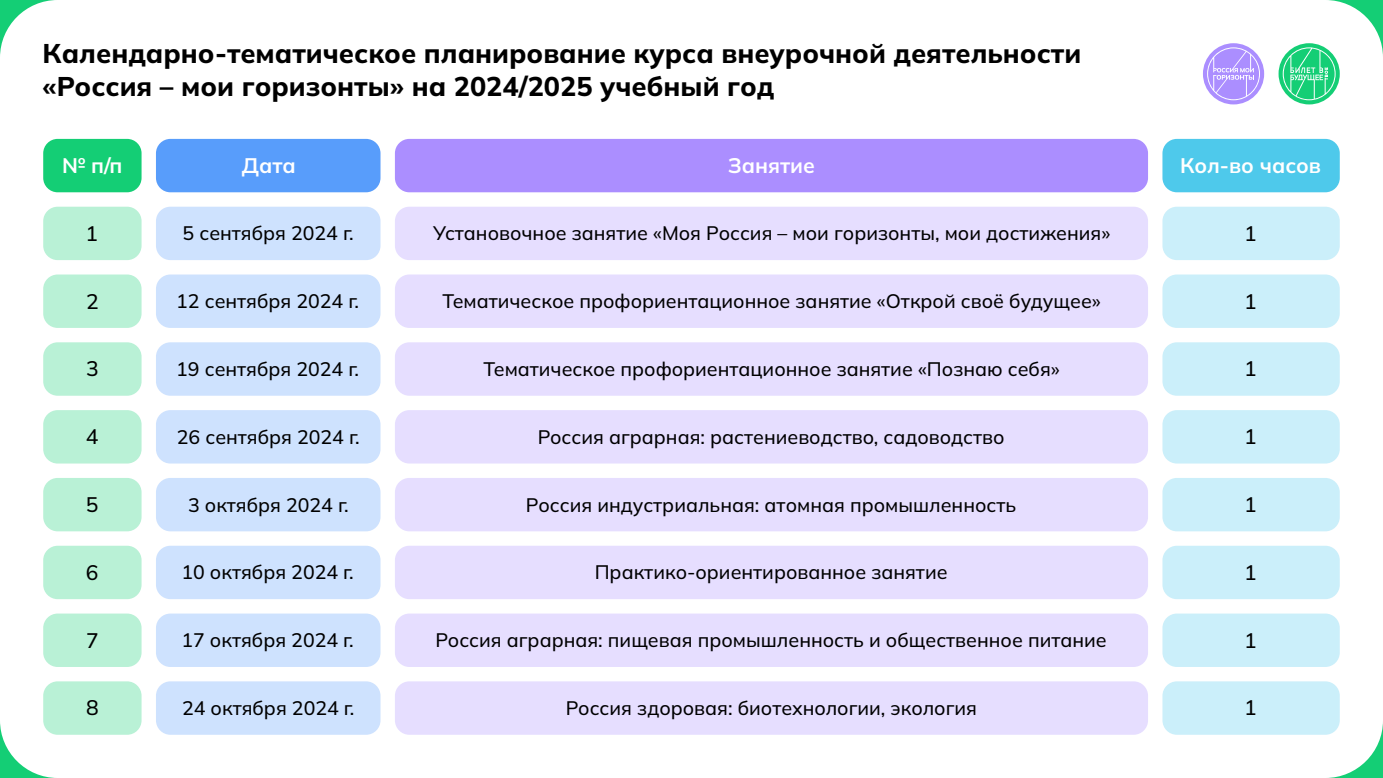
<style>
.page{position:relative;width:1383px;height:778px;background:#fff}
.page>*{position:absolute;margin:0;border:0;box-sizing:border-box;transform-origin:0 0}
.t1{font:800 27px/33px "Mulish";color:#000}
.t2{font:700 21px "Mulish";color:#fff}
.t3{font:500 21px "Mulish";color:#000}
.t4{font:500 19.5px "Mulish";color:#000}
</style>
<div class="page">
<svg style="left:0;top:723px;width:58px;height:55px"></svg>
<svg style="left:0;top:0;width:55px;height:55px"></svg>
<svg style="left:1325px;top:720px;width:57px;height:58px"></svg>
<svg style="left:1202px;top:43px;width:62px;height:61px"></svg>
<svg style="left:1207px;top:47px;width:52px;height:53px;background:#bda6ff"></svg>
<svg style="left:1278px;top:43px;width:61px;height:61px"></svg>
<svg style="left:1282px;top:0;width:100px;height:100px"></svg>
<div style="left:43px;top:139px;width:99px;height:53px;background:#14ce75;border-radius:14px"></div>
<div style="left:43px;top:207px;width:99px;height:53px;background:#b9f1d6;border-radius:14px"></div>
<div style="left:43px;top:274px;width:99px;height:54px;background:#b9f1d6;border-radius:14px"></div>
<div style="left:43px;top:681px;width:99px;height:53px;background:#b9f1d6;border-radius:14px"></div>
<div style="left:43px;top:342px;width:99px;height:54px;background:#b9f1d6;border-radius:14px"></div>
<div style="left:43px;top:410px;width:99px;height:53px;background:#b9f1d6;border-radius:14px"></div>
<div style="left:43px;top:545px;width:99px;height:54px;background:#b9f1d6;border-radius:14px"></div>
<div style="left:43px;top:613px;width:99px;height:54px;background:#b9f1d6;border-radius:14px"></div>
<div style="left:43px;top:478px;width:99px;height:53px;background:#b9f1d6;border-radius:14px"></div>
<div style="left:1162px;top:139px;width:177px;height:53px;background:#4ec9eb;border-radius:14px"></div>
<div style="left:156px;top:139px;width:224px;height:53px;background:#589dfb;border-radius:14px"></div>
<div style="left:156px;top:207px;width:224px;height:53px;background:#cee2fe;border-radius:14px"></div>
<div style="left:156px;top:274px;width:224px;height:54px;background:#cee2fe;border-radius:14px"></div>
<div style="left:156px;top:681px;width:224px;height:53px;background:#cee2fe;border-radius:14px"></div>
<div style="left:156px;top:342px;width:224px;height:54px;background:#cee2fe;border-radius:14px"></div>
<div style="left:156px;top:410px;width:224px;height:53px;background:#cee2fe;border-radius:14px"></div>
<div style="left:156px;top:545px;width:224px;height:54px;background:#cee2fe;border-radius:14px"></div>
<div style="left:156px;top:613px;width:224px;height:54px;background:#cee2fe;border-radius:14px"></div>
<div style="left:156px;top:478px;width:224px;height:53px;background:#cee2fe;border-radius:14px"></div>
<div style="left:395px;top:139px;width:753px;height:53px;background:#ab8eff;border-radius:14px"></div>
<div style="left:395px;top:207px;width:753px;height:53px;background:#e6deff;border-radius:14px"></div>
<div style="left:395px;top:274px;width:753px;height:54px;background:#e6deff;border-radius:14px"></div>
<div style="left:395px;top:681px;width:753px;height:53px;background:#e6deff;border-radius:14px"></div>
<div style="left:395px;top:342px;width:753px;height:54px;background:#e6deff;border-radius:14px"></div>
<div style="left:395px;top:410px;width:753px;height:53px;background:#e6deff;border-radius:14px"></div>
<div style="left:395px;top:545px;width:753px;height:54px;background:#e6deff;border-radius:14px"></div>
<div style="left:395px;top:613px;width:753px;height:54px;background:#e6deff;border-radius:14px"></div>
<div style="left:395px;top:478px;width:753px;height:53px;background:#e6deff;border-radius:14px"></div>
<div style="left:1162px;top:207px;width:177px;height:53px;background:#cbeffa;border-radius:14px"></div>
<div style="left:1162px;top:274px;width:177px;height:54px;background:#cbeffa;border-radius:14px"></div>
<div style="left:1162px;top:342px;width:177px;height:54px;background:#cbeffa;border-radius:14px"></div>
<div style="left:1162px;top:410px;width:177px;height:53px;background:#cbeffa;border-radius:14px"></div>
<div style="left:1162px;top:478px;width:177px;height:53px;background:#cbeffa;border-radius:14px"></div>
<div style="left:1162px;top:545px;width:177px;height:54px;background:#cbeffa;border-radius:14px"></div>
<div style="left:1162px;top:613px;width:177px;height:54px;background:#cbeffa;border-radius:14px"></div>
<div style="left:1162px;top:681px;width:177px;height:53px;background:#cbeffa;border-radius:14px"></div>
<h1 class="t1" style="left:43px;top:36px;width:1040px">Календарно-тематическое планирование курса внеурочной деятельности «Россия – мои горизонты» на 2024/2025 учебный год</h1>
<p class="t2" style="left:62px;top:152px;width:62px">№ п/п</p>
<p class="t2" style="left:242px;top:152px;width:56px">Дата</p>
<p class="t2" style="left:728px;top:152px;width:88px">Занятие</p>
<p class="t2" style="left:1180px;top:152px;width:142px">Кол-во часов</p>
<p class="t3" style="left:85px;top:220px;width:14px">1</p>
<p class="t4" style="left:183px;top:221px;width:173px">5 сентября 2024 г.</p>
<p class="t4" style="left:433px;top:221px;width:678px">Установочное занятие «Моя Россия – мои горизонты, мои достижения»</p>
<p class="t3" style="left:1244px;top:220px;width:14px">1</p>
<p class="t3" style="left:86px;top:287px;width:14px">2</p>
<p class="t4" style="left:176px;top:288px;width:184px">12 сентября 2024 г.</p>
<p class="t4" style="left:442px;top:288px;width:660px">Тематическое профориентационное занятие «Открой своё будущее»</p>
<p class="t3" style="left:1244px;top:287px;width:14px">1</p>
<p class="t3" style="left:86px;top:355px;width:14px">3</p>
<p class="t4" style="left:176px;top:356px;width:184px">19 сентября 2024 г.</p>
<p class="t4" style="left:483px;top:356px;width:578px">Тематическое профориентационное занятие «Познаю себя»</p>
<p class="t3" style="left:1244px;top:355px;width:14px">1</p>
<p class="t3" style="left:86px;top:423px;width:14px">4</p>
<p class="t4" style="left:177px;top:424px;width:184px">26 сентября 2024 г.</p>
<p class="t4" style="left:538px;top:424px;width:468px">Россия аграрная: растениеводство, садоводство</p>
<p class="t3" style="left:1244px;top:423px;width:14px">1</p>
<p class="t3" style="left:86px;top:491px;width:14px">5</p>
<p class="t4" style="left:188px;top:492px;width:162px">3 октября 2024 г.</p>
<p class="t4" style="left:526px;top:492px;width:492px">Россия индустриальная: атомная промышленность</p>
<p class="t3" style="left:1244px;top:491px;width:14px">1</p>
<p class="t3" style="left:86px;top:558px;width:14px">6</p>
<p class="t4" style="left:181px;top:559px;width:174px">10 октября 2024 г.</p>
<p class="t4" style="left:594px;top:559px;width:354px">Практико-ориентированное занятие</p>
<p class="t3" style="left:1244px;top:558px;width:14px">1</p>
<p class="t3" style="left:86px;top:626px;width:14px">7</p>
<p class="t4" style="left:181px;top:627px;width:174px">17 октября 2024 г.</p>
<p class="t4" style="left:435px;top:627px;width:672px">Россия аграрная: пищевая промышленность и общественное питание</p>
<p class="t3" style="left:1244px;top:626px;width:14px">1</p>
<p class="t3" style="left:86px;top:694px;width:14px">8</p>
<p class="t4" style="left:182px;top:695px;width:174px">24 октября 2024 г.</p>
<p class="t4" style="left:566px;top:695px;width:413px">Россия здоровая: биотехнологии, экология</p>
<p class="t3" style="left:1244px;top:694px;width:14px">1</p>
</div>
